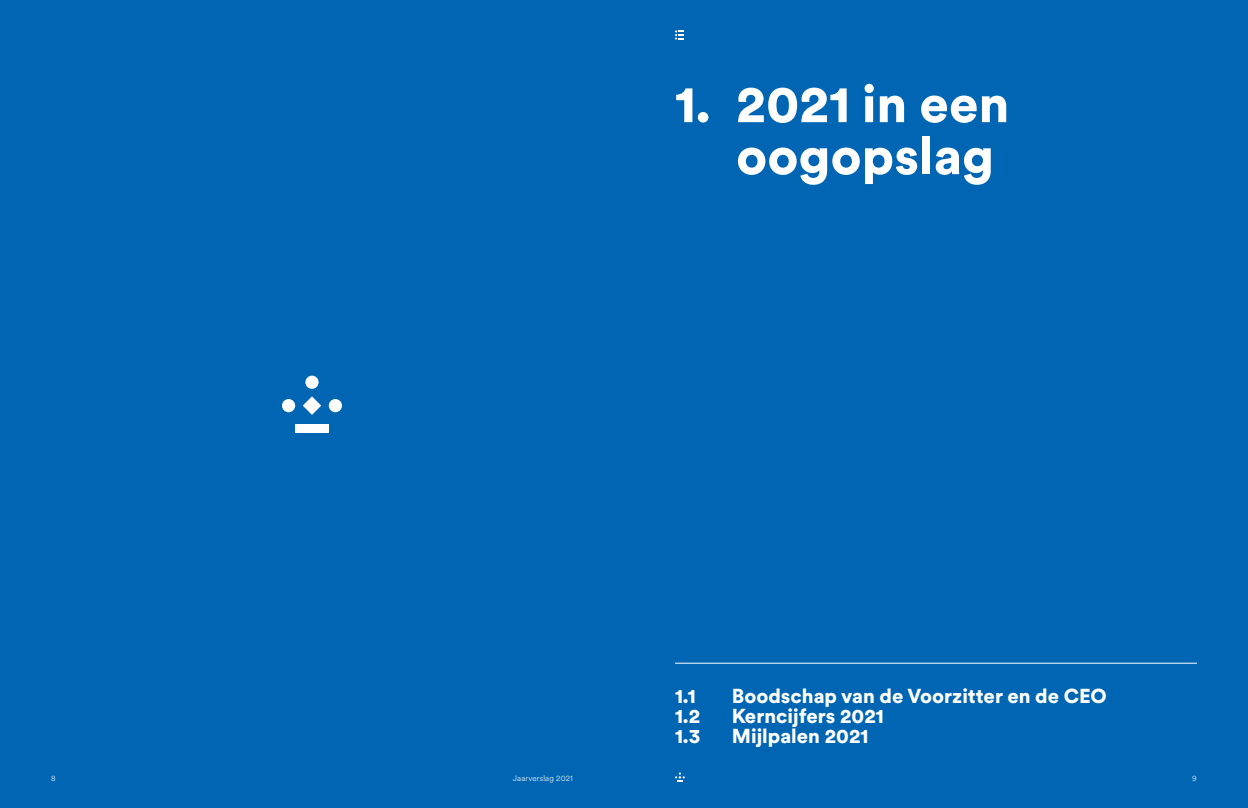
<style>
.page{position:relative;width:1248px;height:808px;background:#fff}
.page>*{position:absolute;margin:0;border:0;box-sizing:border-box;transform-origin:0 0}
.t1{font:900 52px/52px "Circular XX";color:#fff;text-align:right}
.t2{font:900 20px "Circular XX";color:#fff}
.t3{font:300 8px "Circular XX";letter-spacing:.02em;color:#fff}
</style>
<div class="page">
<div style="left:0;top:0;width:1247px;height:808px;background:#0066b3"></div>
<hr style="left:675px;top:663px;width:521px;height:1px;background:#fff">
<svg style="left:675px;top:30px;width:8px;height:10px"></svg>
<svg style="left:675px;top:772px;width:9px;height:10px"></svg>
<svg style="left:303px;top:396px;width:18px;height:19px"></svg>
<div style="left:295px;top:424px;width:34px;height:8px;background:#fff"></div>
<div style="left:329px;top:399px;width:13px;height:13px;background:#fff;border-radius:50%"></div>
<div style="left:282px;top:399px;width:13px;height:13px;background:#fff;border-radius:50%"></div>
<div style="left:305px;top:376px;width:13px;height:13px;background:#fff;border-radius:50%"></div>
<h1 class="t1" style="left:675px;top:76px;width:336px">1. 2021 in een oogopslag</h1>
<p class="t2" style="left:675px;top:682px;width:22px">1.1</p>
<p class="t2" style="left:731px;top:682px;width:376px">Boodschap van de Voorzitter en de CEO</p>
<p class="t2" style="left:675px;top:702px;width:27px">1.2</p>
<p class="t2" style="left:731px;top:702px;width:153px">Kerncijfers 2021</p>
<p class="t2" style="left:675px;top:722px;width:27px">1.3</p>
<p class="t2" style="left:731px;top:722px;width:138px">Mijlpalen 2021</p>
<p class="t3" style="left:51px;top:773px;width:6px">8</p>
<p class="t3" style="left:512px;top:773px;width:62px">Jaarverslag 2021</p>
<p class="t3" style="left:1192px;top:773px;width:6px">9</p>
</div>
